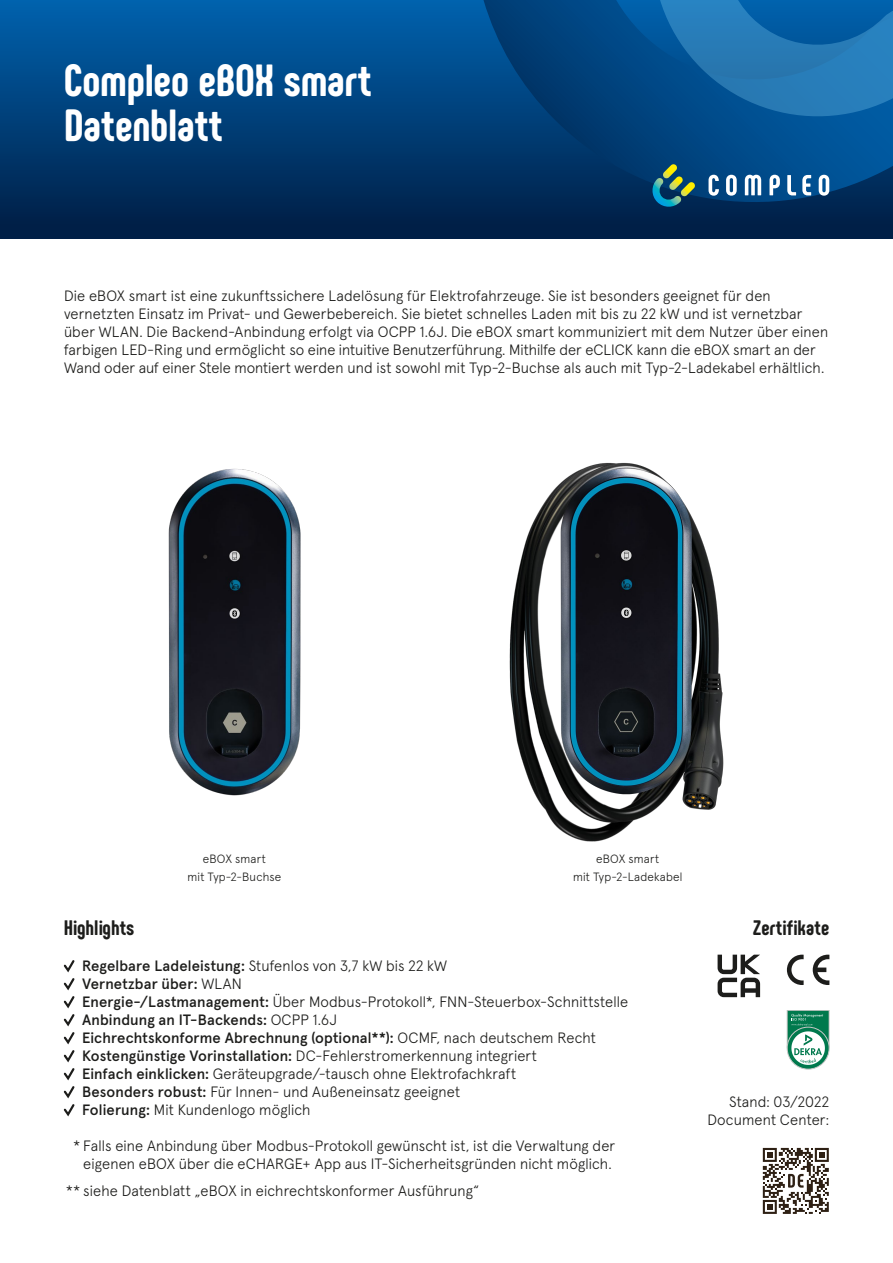
<style>
.page{position:relative;width:893px;height:1263px;background:#fff}
.page>*{position:absolute;margin:0;border:0;box-sizing:border-box;transform-origin:0 0}
.t1{font:800 45px/45px "Phenomena";letter-spacing:-.005em;color:#fff}
.t2{font:800 21px "Phenomena";color:#1d1d1b}
.t3{font:300 15px/18px "Apercu Pro";letter-spacing:.005em;color:#1d1d1b}
.t4{font:300 12px/18px "Apercu Pro";letter-spacing:.02em;color:#1d1d1b;text-align:center}
.s1{font-weight:500}
</style>
<div class="page">
<svg style="left:63px;top:960px;width:12px;height:157px"></svg>
<div style="left:0;top:0;width:893px;height:238px;background:linear-gradient(to bottom,#0062ae,#001d43)"></div>
<svg style="left:483px;top:0;width:410px;height:226px;background:#003c73"></svg>
<svg style="left:651px;top:0;width:242px;height:118px;background:#176cab"></svg>
<svg style="left:651px;top:164px;width:44px;height:44px;background:#2e666b"></svg>
<svg style="left:708px;top:175px;width:121px;height:21px"></svg>
<img style="left:168px;top:468px;width:133px;height:328px">
<img style="left:509px;top:462px;width:215px;height:380px">
<svg style="left:718px;top:955px;width:42px;height:42px"></svg>
<svg style="left:787px;top:955px;width:42px;height:30px"></svg>
<svg style="left:795px;top:1065px;width:26px;height:4px"></svg>
<svg style="left:787px;top:1027px;width:42px;height:42px"></svg>
<div style="left:787px;top:1027px;width:42px;height:42px;border:1px solid #c8c8c7;border-radius:50%"></div>
<svg style="left:787px;top:1010px;width:42px;height:55px"></svg>
<svg style="left:763px;top:1148px;width:66px;height:66px"></svg>
<h1 class="t1" style="left:64px;top:58px;width:309px">Compleo eBOX smart<br>Datenblatt</h1>
<p class="t3" style="left:64px;top:285px;width:766px">Die eBOX smart ist eine zukunftssichere Ladelösung für Elektrofahrzeuge. Sie ist besonders geeignet für den vernetzten Einsatz im Privat- und Gewerbebereich. Sie bietet schnelles Laden mit bis zu 22 kW und ist vernetzbar über WLAN. Die Backend-Anbindung erfolgt via OCPP 1.6J. Die eBOX smart kommuniziert mit dem Nutzer über einen farbigen LED-Ring und ermöglicht so eine intuitive Benutzerführung. Mithilfe der eCLICK kann die eBOX smart an der Wand oder auf einer Stele montiert werden und ist sowohl mit Typ-2-Buchse als auch mit Typ-2-Ladekabel erhältlich.</p>
<p class="t4" style="left:187px;top:848px;width:95px">eBOX smart<br>mit Typ-2-Buchse</p>
<p class="t4" style="left:573px;top:848px;width:111px">eBOX smart<br>mit Typ-2-Ladekabel</p>
<h2 class="t2" style="left:64px;top:914px;width:72px">Highlights</h2>
<p class="t3" style="left:82px;top:955px;width:548px"><span class="s1">Regelbare Ladeleistung:</span> Stufenlos von 3,7 kW bis 22 kW<br><span class="s1">Vernetzbar über:</span> WLAN<br><span class="s1">Energie-/Lastmanagement:</span> Über Modbus-Protokoll*, FNN-Steuerbox-Schnittstelle <span class="s1">Anbindung an IT-Backends:</span> OCPP 1.6J<br><span class="s1">Eichrechtskonforme Abrechnung (optional**):</span> OCMF, nach deutschem Recht <span class="s1">Kostengünstige Vorinstallation:</span> DC-Fehlerstromerkennung integriert<br><span class="s1">Einfach einklicken:</span> Geräteupgrade/-tausch ohne Elektrofachkraft<br><span class="s1">Besonders robust:</span> Für Innen- und Außeneinsatz geeignet<br><span class="s1">Folierung:</span> Mit Kundenlogo möglich</p>
<p class="t3" style="left:73px;top:1135px;width:544px;text-align:center">* Falls eine Anbindung über Modbus-Protokoll gewünscht ist, ist die Verwaltung der eigenen eBOX über die eCHARGE+ App aus IT-Sicherheitsgründen nicht möglich.</p>
<p class="t3" style="left:66px;top:1180px;width:415px">** siehe Datenblatt „eBOX in eichrechtskonformer Ausführung“</p>
<h2 class="t2" style="left:753px;top:914px;width:78px">Zertifikate</h2>
<p class="t3" style="left:707px;top:1092px;width:123px;text-align:right">Stand: 03/2022<br>Document Center:</p>
</div>
